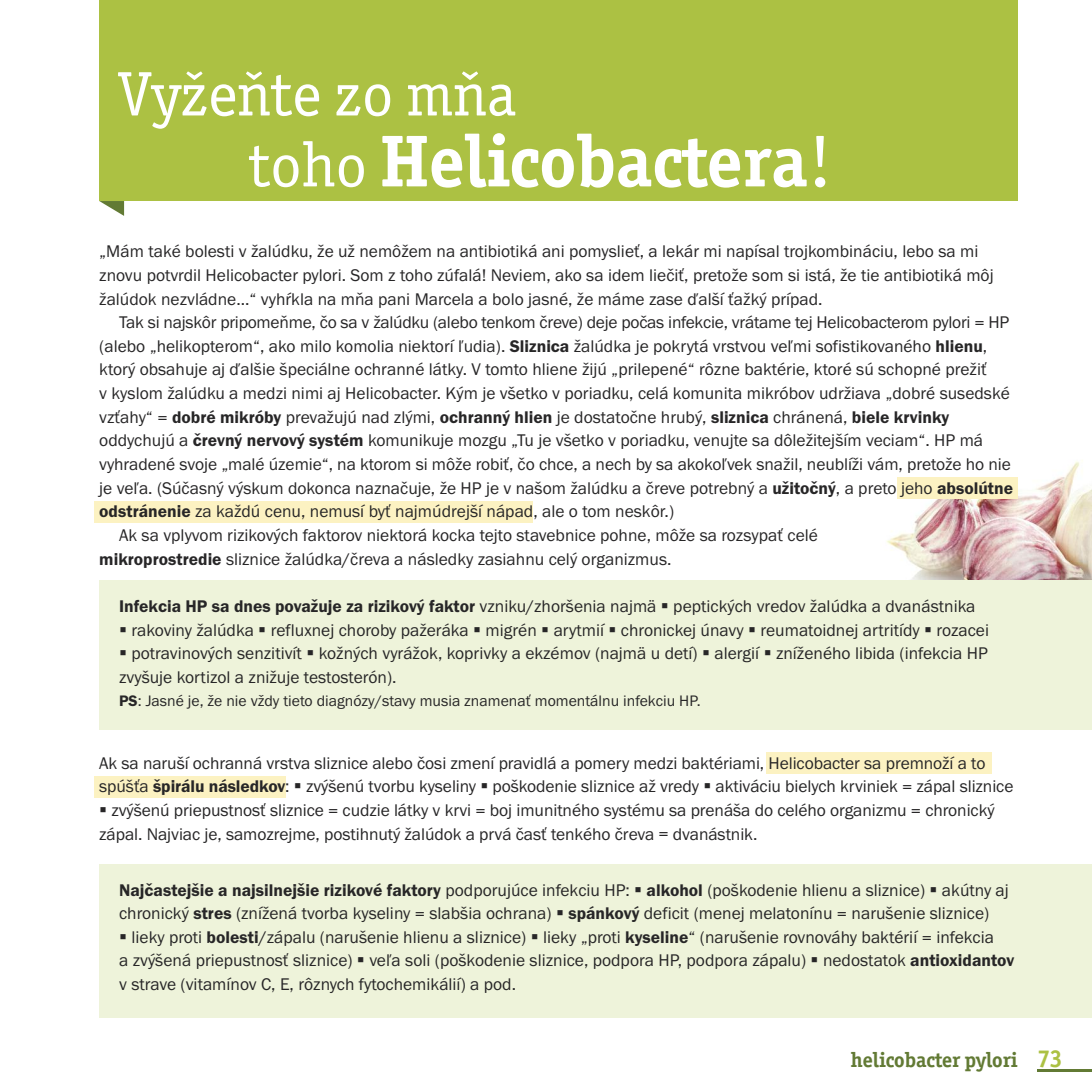
<style>
.page{position:relative;width:1092px;height:1092px;background:#fff}
.page>*{position:absolute;margin:0;border:0;box-sizing:border-box;transform-origin:0 0}
.t1{font:700 73.5px "Officina Ser Itc TEE";color:#fff}
.t2{font:63px "Officina Ser Itc TEE";color:#fff}
.t3{font:700 24.5px "Officina Ser Itc TEE";color:#acc143}
.t4{font:700 21px "Officina Ser Itc TEE";color:#627a34}
.t5{font:17.5px/23.6px "Franklin Gothic";color:#272627}
.t6{font:15.75px "Franklin Gothic";color:#272627}
.s1{font-weight:400;font-size:63px}
.s2{font-weight:400}
.s3{font-weight:600}
</style>
<div class="page">
<img style="left:886px;top:460px;width:205px;height:120px">
<div style="left:94px;top:501px;width:439px;height:21px;background:#fcf2c2"></div>
<div style="left:897px;top:478px;width:120px;height:21px;background:#fcf2c2"></div>
<div style="left:94px;top:776px;width:191px;height:21px;background:#fcf2c2"></div>
<div style="left:766px;top:753px;width:225px;height:21px;background:#fcf2c2"></div>
<svg style="left:99px;top:201px;width:25px;height:15px"></svg>
<div style="left:99px;top:0;width:918px;height:201px;background:#acc143"></div>
<hr style="left:1037px;top:1069px;width:54px;height:2px;background:#627a34">
<div style="left:99px;top:580px;width:992px;height:149px;background:#eef3da"></div>
<div style="left:99px;top:863px;width:992px;height:154px;background:#eef3da"></div>
<h2 class="t2" style="left:119px;top:57px;width:398px">Vyžeňte zo mňa</h2>
<h1 class="t1" style="left:249px;top:118px;width:585px"><span class="s1">toho</span> Helicobactera<span class="s2">!</span></h1>
<p class="t5" style="left:99px;top:239px;width:895px">„Mám také bolesti v žalúdku, že už nemôžem na antibiotiká ani pomyslieť, a lekár mi napísal trojkombináciu, lebo sa mi znovu potvrdil Helicobacter pylori. Som z toho zúfalá! Neviem, ako sa idem liečiť, pretože som si istá, že tie antibiotiká môj žalúdok nezvládne...“ vyhŕkla na mňa pani Marcela a bolo jasné, že máme zase ďalší ťažký prípad.</p>
<p class="t5" style="left:119px;top:310px;width:891px">Tak si najskôr pripomeňme, čo sa v žalúdku (alebo tenkom čreve) deje počas infekcie, vrátame tej Helicobacterom pylori = HP</p>
<p class="t5" style="left:99px;top:334px;width:889px">(alebo „helikopterom“, ako milo komolia niektorí ľudia). <span class="s3">Sliznica</span> žalúdka je pokrytá vrstvou veľmi sofistikovaného <span class="s3">hlienu</span>,</p>
<p class="t5" style="left:99px;top:357px;width:888px">ktorý obsahuje aj ďalšie špeciálne ochranné látky. V tomto hliene žijú „prilepené“ rôzne baktérie, ktoré sú schopné prežiť</p>
<p class="t5" style="left:99px;top:381px;width:912px">v kyslom žalúdku a medzi nimi aj Helicobacter. Kým je všetko v poriadku, celá komunita mikróbov udržiava „dobré susedské</p>
<p class="t5" style="left:99px;top:405px;width:851px">vzťahy“ = <span class="s3">dobré mikróby</span> prevažujú nad zlými, <span class="s3">ochranný hlien</span> je dostatočne hrubý, <span class="s3">sliznica</span> chránená, <span class="s3">biele krvinky</span></p>
<p class="t5" style="left:99px;top:428px;width:885px">oddychujú a <span class="s3">črevný nervový systém</span> komunikuje mozgu „Tu je všetko v poriadku, venujte sa dôležitejším veciam“. HP má</p>
<p class="t5" style="left:99px;top:452px;width:913px">vyhradené svoje „malé územie“, na ktorom si môže robiť, čo chce, a nech by sa akokoľvek snažil, neublíži vám, pretože ho nie</p>
<p class="t5" style="left:99px;top:476px;width:915px">je veľa. (Súčasný výskum dokonca naznačuje, že HP je v našom žalúdku a čreve potrebný a <span class="s3">užitočný</span>, a preto jeho <span class="s3">absolútne</span></p>
<p class="t5" style="left:99px;top:499px;width:576px"><span class="s3">odstránenie</span> za každú cenu, nemusí byť najmúdrejší nápad, ale o tom neskôr.)</p>
<p class="t5" style="left:119px;top:523px;width:700px">Ak sa vplyvom rizikových faktorov niektorá kocka tejto stavebnice pohne, môže sa rozsypať celé</p>
<p class="t5" style="left:99px;top:546px;width:573px"><span class="s3">mikroprostredie</span> sliznice žalúdka/čreva a následky zasiahnu celý organizmus.</p>
<p class="t5" style="left:119px;top:594px;width:857px"><span class="s3">Infekcia HP sa dnes považuje za rizikový faktor</span> vzniku/zhoršenia najmä ▪ peptických vredov žalúdka a dvanástnika</p>
<p class="t5" style="left:119px;top:617px;width:871px">▪ rakoviny žalúdka ▪ refluxnej choroby pažeráka ▪ migrén ▪ arytmií ▪ chronickej únavy ▪ reumatoidnej artritídy ▪ rozacei</p>
<p class="t5" style="left:119px;top:641px;width:870px">▪ potravinových senzitivít ▪ kožných vyrážok, koprivky a ekzémov (najmä u detí) ▪ alergií ▪ zníženého libida (infekcia HP zvyšuje kortizol a znižuje testosterón).</p>
<p class="t6" style="left:119px;top:691px;width:583px"><span class="s3">PS</span>: Jasné je, že nie vždy tieto diagnózy/stavy musia znamenať momentálnu infekciu HP.</p>
<p class="t5" style="left:99px;top:750px;width:915px">Ak sa naruší ochranná vrstva sliznice alebo čosi zmení pravidlá a pomery medzi baktériami, Helicobacter sa premnoží a to spúšťa <span class="s3">špirálu následkov</span>: ▪ zvýšenú tvorbu kyseliny ▪ poškodenie sliznice až vredy ▪ aktiváciu bielych krviniek = zápal sliznice</p>
<p class="t5" style="left:99px;top:798px;width:896px">▪ zvýšenú priepustnosť sliznice = cudzie látky v krvi = boj imunitného systému sa prenáša do celého organizmu = chronický zápal. Najviac je, samozrejme, postihnutý žalúdok a prvá časť tenkého čreva = dvanástnik.</p>
<p class="t5" style="left:119px;top:877px;width:891px"><span class="s3">Najčastejšie a najsilnejšie rizikové faktory</span> podporujúce infekciu HP: ▪ <span class="s3">alkohol</span> (poškodenie hlienu a sliznice) ▪ akútny aj chronický <span class="s3">stres</span> (znížená tvorba kyseliny = slabšia ochrana) ▪ <span class="s3">spánkový</span> deficit (menej melatonínu = narušenie sliznice)</p>
<p class="t5" style="left:119px;top:924px;width:896px">▪ lieky proti <span class="s3">bolesti</span>/zápalu (narušenie hlienu a sliznice) ▪ lieky „proti <span class="s3">kyseline</span>“ (narušenie rovnováhy baktérií = infekcia<br>a zvýšená priepustnosť sliznice) ▪ veľa soli (poškodenie sliznice, podpora HP, podpora zápalu) ▪ nedostatok <span class="s3">antioxidantov </span>v strave (vitamínov C, E, rôznych fytochemikálií) a pod.</p>
<p class="t4" style="left:850px;top:1047px;width:168px">helicobacter pylori</p>
<h3 class="t3" style="left:1037px;top:1043px;width:27px">73</h3>
</div>
